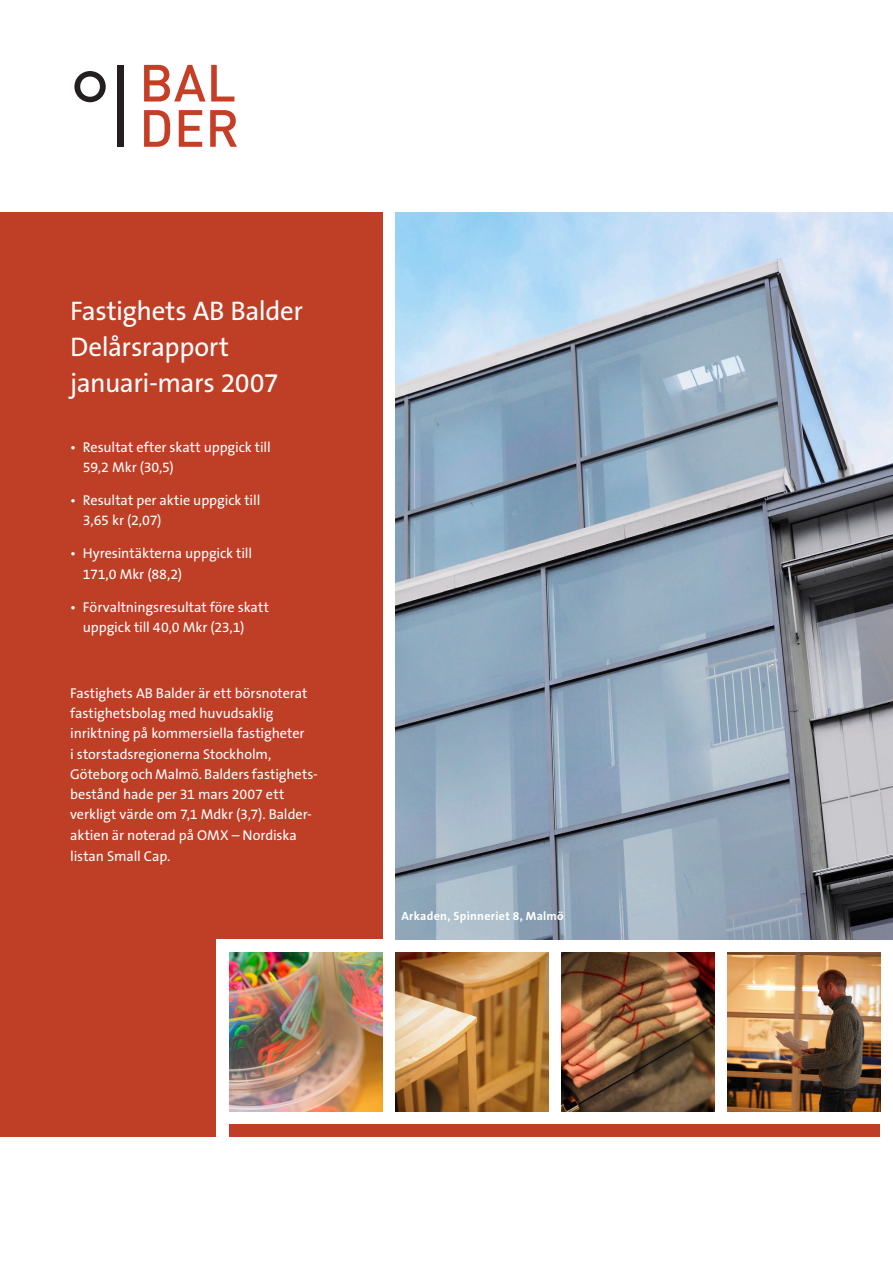
<style>
.page{position:relative;width:893px;height:1263px;background:#fff}
.page>*{position:absolute;margin:0;border:0;box-sizing:border-box;transform-origin:0 0}
.t1{font:27px "The Sans B5 Plain";letter-spacing:-.015em;color:#fff}
.t2{font:14.25px/20.4px "The Sans B5 Plain";letter-spacing:-.005em;color:#fff}
.Def_bröd{font:700 12px "The Sans B7";letter-spacing:.025em;color:#fff}
</style>
<div class="page">
<div style="left:0;top:213px;width:383px;height:924px;background:#bf3e26"></div>
<div style="left:217px;top:940px;width:676px;height:215px;background:#fff"></div>
<img style="left:561px;top:952px;width:153px;height:159px">
<img style="left:395px;top:952px;width:153px;height:159px">
<img style="left:727px;top:952px;width:153px;height:159px">
<div style="left:230px;top:1124px;width:650px;height:13px;background:#bf3e26"></div>
<img style="left:230px;top:952px;width:153px;height:159px">
<img style="left:395px;top:213px;width:498px;height:727px">
<svg style="left:74px;top:71px;width:32px;height:31px"></svg>
<div style="left:117px;top:65px;width:7px;height:82px;background:#231f20"></div>
<svg style="left:144px;top:65px;width:90px;height:37px"></svg>
<svg style="left:144px;top:110px;width:26px;height:37px"></svg>
<svg style="left:179px;top:110px;width:23px;height:37px"></svg>
<svg style="left:210px;top:110px;width:27px;height:37px"></svg>
<p class="t1" style="left:70px;top:297px;width:234px">Fastighets AB Balder</p>
<p class="t1" style="left:70px;top:333px;width:160px">Delårsrapport</p>
<p class="t1" style="left:70px;top:369px;width:210px">januari-mars 2007</p>
<p class="t2" style="left:83px;top:437px;width:189px;text-indent:-13px">• Resultat efter skatt uppgick till<br>59,2 Mkr (30,5)</p>
<p class="t2" style="left:83px;top:491px;width:179px;text-indent:-13px">• Resultat per aktie uppgick till<br>3,65 kr (2,07)</p>
<p class="t2" style="left:83px;top:544px;width:171px;text-indent:-13px">• Hyresintäkterna uppgick till<br>171,0 Mkr (88,2)</p>
<p class="t2" style="left:83px;top:597px;width:188px;text-indent:-13px">• Förvaltningsresultat före skatt uppgick till 40,0 Mkr (23,1)</p>
<p class="t2" style="left:70px;top:683px;width:248px">Fastighets AB Balder är ett börs-noterat fastighetsbolag med huvudsaklig&shy;inriktning på kommersiella fastig-heter<br>i storstads-regionerna Stockholm, Göteborg och Malmö. Balders fastighets&shy;bestånd hade per 31 mars 2007 ett verkligt värde om 7,1 Mdkr (3,7). Balder&shy;aktien är noterad på OMX – Nordiska listan Small Cap.</p>
<p class="Def_bröd" style="left:401px;top:910px;width:164px">Arkaden, Spinneriet 8, Malmö</p>
</div>
